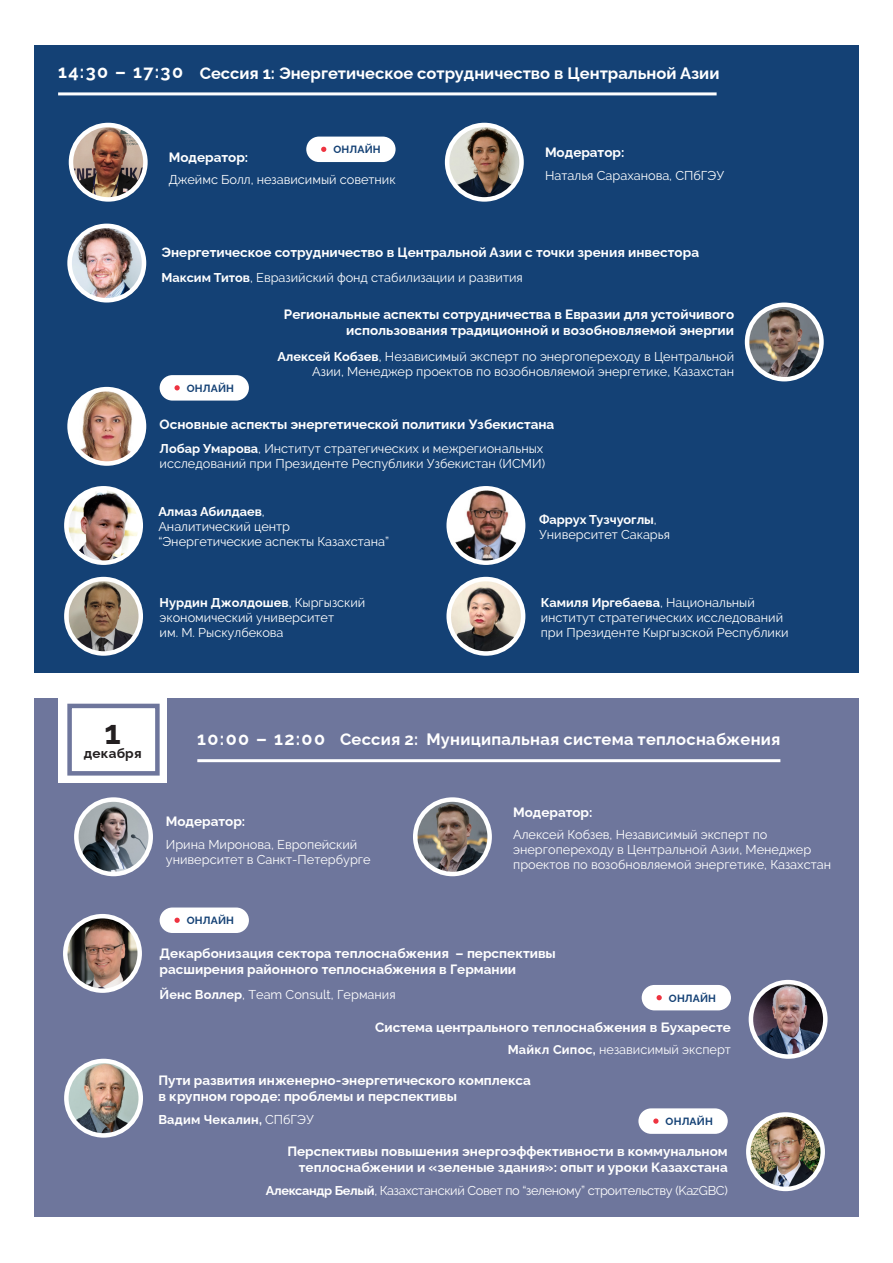
<style>
.page{position:relative;width:893px;height:1263px;background:#fff}
.page>*{position:absolute;margin:0;border:0;box-sizing:border-box;transform-origin:0 0}
.t1{font:700 33px "Raleway";color:#231f20}
.t2{font:700 18px "Raleway";letter-spacing:.075em;color:#fff}
.t3{font:700 16.5px "Raleway";color:#fff}
.t4{font:700 13.5px/16.2px "Raleway";color:#fff}
.t5{font:700 13.5px "Raleway";letter-spacing:.015em;color:#231f20}
.t6{font:12.75px/15px "Raleway";color:#fff}
.t7{font:12.75px "Raleway";letter-spacing:-.025em;color:#fff}
.t8{font:700 12.75px "Raleway";letter-spacing:.015em;color:#fff}
.t9{font:700 10.5px "Raleway";letter-spacing:.015em;color:#144175}
.s1{font-weight:700}
.s2{font-weight:400}
</style>
<div class="page">
<div style="left:34px;top:698px;width:825px;height:519px;background:#6e769c"></div>
<hr style="left:197px;top:759px;width:583px;height:3px;background:#fff">
<div style="left:59px;top:695px;width:108px;height:87px;background:#fff"></div>
<div style="left:67px;top:704px;width:93px;height:71px;border:4px solid #6e769c"></div>
<img style="left:76px;top:799px;width:75px;height:75px;border-radius:37px">
<div style="left:74px;top:797px;width:79px;height:79px;border:4px solid #fff;border-radius:50%"></div>
<img style="left:65px;top:916px;width:75px;height:74px;border-radius:37px">
<div style="left:63px;top:914px;width:79px;height:79px;border:4px solid #fff;border-radius:50%"></div>
<img style="left:751px;top:982px;width:74px;height:74px;border-radius:37px">
<div style="left:749px;top:980px;width:79px;height:79px;border:4px solid #fff;border-radius:50%"></div>
<img style="left:66px;top:1061px;width:75px;height:74px;border-radius:37px">
<div style="left:64px;top:1059px;width:79px;height:79px;border:4px solid #fff;border-radius:50%"></div>
<img style="left:748px;top:1114px;width:75px;height:75px;border-radius:37px">
<div style="left:746px;top:1112px;width:79px;height:79px;border:4px solid #fff;border-radius:50%"></div>
<div style="left:34px;top:46px;width:825px;height:627px;background:#144175"></div>
<img style="left:72px;top:227px;width:70px;height:73px">
<div style="left:67px;top:224px;width:79px;height:78px;border:4px solid #fff;border-radius:50%"></div>
<img style="left:70px;top:389px;width:74px;height:74px;border-radius:37px">
<div style="left:67px;top:387px;width:79px;height:79px;border:4px solid #fff;border-radius:50%"></div>
<img style="left:68px;top:488px;width:71px;height:75px">
<div style="left:64px;top:486px;width:79px;height:79px;border:4px solid #fff;border-radius:50%"></div>
<img style="left:449px;top:579px;width:74px;height:74px;border-radius:37px">
<div style="left:446px;top:577px;width:79px;height:79px;border:4px solid #fff;border-radius:50%"></div>
<img style="left:747px;top:305px;width:74px;height:74px;border-radius:37px">
<div style="left:745px;top:302px;width:79px;height:79px;border:4px solid #fff;border-radius:50%"></div>
<hr style="left:58px;top:92px;width:659px;height:3px;background:#fff">
<img style="left:71px;top:125px;width:74px;height:74px;border-radius:37px">
<div style="left:69px;top:123px;width:79px;height:79px;border:4px solid #fff;border-radius:50%"></div>
<img style="left:447px;top:125px;width:75px;height:74px;border-radius:37px">
<div style="left:445px;top:123px;width:79px;height:79px;border:4px solid #fff;border-radius:50%"></div>
<img style="left:415px;top:799px;width:75px;height:75px;border-radius:37px">
<div style="left:413px;top:797px;width:79px;height:79px;border:4px solid #fff;border-radius:50%"></div>
<img style="left:68px;top:579px;width:73px;height:73px">
<div style="left:64px;top:577px;width:79px;height:79px;border:4px solid #fff;border-radius:50%"></div>
<div style="left:306px;top:137px;width:90px;height:25px;background:#fff;border-radius:13px"></div>
<svg style="left:321px;top:147px;width:5px;height:5px"></svg>
<div style="left:160px;top:907px;width:89px;height:26px;background:#fff;border-radius:13px"></div>
<svg style="left:174px;top:918px;width:6px;height:5px"></svg>
<div style="left:642px;top:985px;width:89px;height:25px;background:#fff;border-radius:13px"></div>
<svg style="left:656px;top:995px;width:6px;height:5px"></svg>
<div style="left:638px;top:1108px;width:90px;height:26px;background:#fff;border-radius:13px"></div>
<svg style="left:653px;top:1118px;width:5px;height:6px"></svg>
<img style="left:449px;top:488px;width:74px;height:75px;border-radius:37px">
<div style="left:446px;top:486px;width:79px;height:79px;border:4px solid #fff;border-radius:50%"></div>
<div style="left:160px;top:375px;width:89px;height:26px;background:#fff;border-radius:13px"></div>
<svg style="left:174px;top:385px;width:6px;height:5px"></svg>
<p class="t2" style="left:58px;top:58px;width:126px">14:30 – 17:30</p>
<p class="t3" style="left:200px;top:60px;width:521px">Сессия 1: Энергетическое сотрудничество в Центральной Азии</p>
<p class="t9" style="left:333px;top:141px;width:49px">ОНЛАЙН</p>
<p class="t4" style="left:169px;top:147px;width:81px">Модератор:</p>
<p class="t4" style="left:545px;top:143px;width:81px">Модератор:</p>
<p class="t6" style="left:169px;top:172px;width:228px">Джеймс Болл, независимый советник</p>
<p class="t6" style="left:545px;top:168px;width:181px">Наталья Сараханова, СПбГЭУ</p>
<p class="t4" style="left:162px;top:243px;width:539px">Энергетическое сотрудничество в Центральной Азии с точки зрения инвестора</p>
<p class="t6" style="left:162px;top:270px;width:363px"><span class="s1">Максим Титов</span>, Евразийский фонд стабилизации и развития</p>
<p class="t9" style="left:187px;top:380px;width:49px">ОНЛАЙН</p>
<p class="t4" style="left:284px;top:305px;width:452px;text-align:right">Региональные аспекты сотрудничества в Евразии для устойчивого использования традиционной и возобновляемой энергии</p>
<p class="t6" style="left:277px;top:349px;width:458px;text-align:right"><span class="s1">Алексей Кобзев</span>, Независимый эксперт по энергопереходу в Центральной<br>Азии, Менеджер проектов по возобновляемой энергетике, Казахстан</p>
<p class="t4" style="left:160px;top:415px;width:396px">Основные аспекты энергетической политики Узбекистана</p>
<p class="t6" style="left:160px;top:441px;width:387px"><span class="s1">Лобар Умарова</span>, Институт стратегических и межрегиональных исследований при Президенте Республики Узбекистан (ИСМИ)</p>
<p class="t6" style="left:158px;top:504px;width:232px"><span class="s1">Алмаз Абилдаев</span>,<br>Аналитический центр “Энергетические аспекты Казахстана”</p>
<p class="t6" style="left:539px;top:512px;width:133px"><span class="s1">Фаррух Тузчуоглы</span>,<br>Университет Сакарья</p>
<p class="t6" style="left:160px;top:595px;width:207px"><span class="s1">Нурдин Джолдошев</span>, Кыргызский экономический университет<br>им. М. Рыскулбекова</p>
<p class="t6" style="left:541px;top:595px;width:249px"><span class="s1">Камиля Иргебаева</span>, Национальный институт стратегических исследований при Президенте Кыргызской Республики</p>
<p class="t1" style="left:105px;top:706px;width:18px">1</p>
<p class="t2" style="left:197px;top:724px;width:129px">10:00 – 12:00</p>
<p class="t3" style="left:340px;top:726px;width:442px">Сессия 2: Муниципальная система теплоснабжения</p>
<p class="t5" style="left:84px;top:742px;width:59px">декабря</p>
<p class="t4" style="left:166px;top:812px;width:81px">Модератор:</p>
<p class="t6" style="left:166px;top:837px;width:206px">Ирина Миронова, Европейский университет в Санкт-Петербурге</p>
<p class="t9" style="left:187px;top:912px;width:49px">ОНЛАЙН</p>
<p class="t4" style="left:513px;top:802px;width:81px">Модератор:</p>
<p class="t6" style="left:513px;top:827px;width:319px">Алексей Кобзев, Независимый эксперт по энергопереходу в Центральной Азии, Менеджер проектов по возобновляемой энергетике, Казахстан</p>
<p class="t4" style="left:160px;top:943px;width:398px">Декарбонизация сектора теплоснабжения – перспективы расширения районного теплоснабжения в Германии</p>
<p class="t6" style="left:160px;top:987px;width:238px"><span class="s1">Йенс Воллер</span>, Team Consult, Германия</p>
<p class="t9" style="left:669px;top:989px;width:49px">ОНЛАЙН</p>
<p class="t4" style="left:375px;top:1018px;width:357px">Система центрального теплоснабжения в Бухаресте</p>
<p class="t6" style="left:508px;top:1042px;width:225px"><span class="s1">Майкл Сипос,</span> независимый эксперт</p>
<p class="t4" style="left:158px;top:1071px;width:374px">Пути развития инженерно-энергетического комплекса в крупном городе: проблемы и перспективы</p>
<p class="t8" style="left:158px;top:1109px;width:157px">Вадим Чекалин, <span class="s2">СПбГЭУ</span></p>
<p class="t9" style="left:666px;top:1113px;width:49px">ОНЛАЙН</p>
<p class="t4" style="left:287px;top:1141px;width:442px;text-align:right">Перспективы повышения энергоэффективности в коммунальном теплоснабжении и «зеленые здания»: опыт и уроки Казахстана</p>
<p class="t7" style="left:266px;top:1183px;width:463px"><span class="s1">Александр Белый</span>, Казахстанский Cовет по “зеленому” строительству (KazGBC)</p>
</div>
